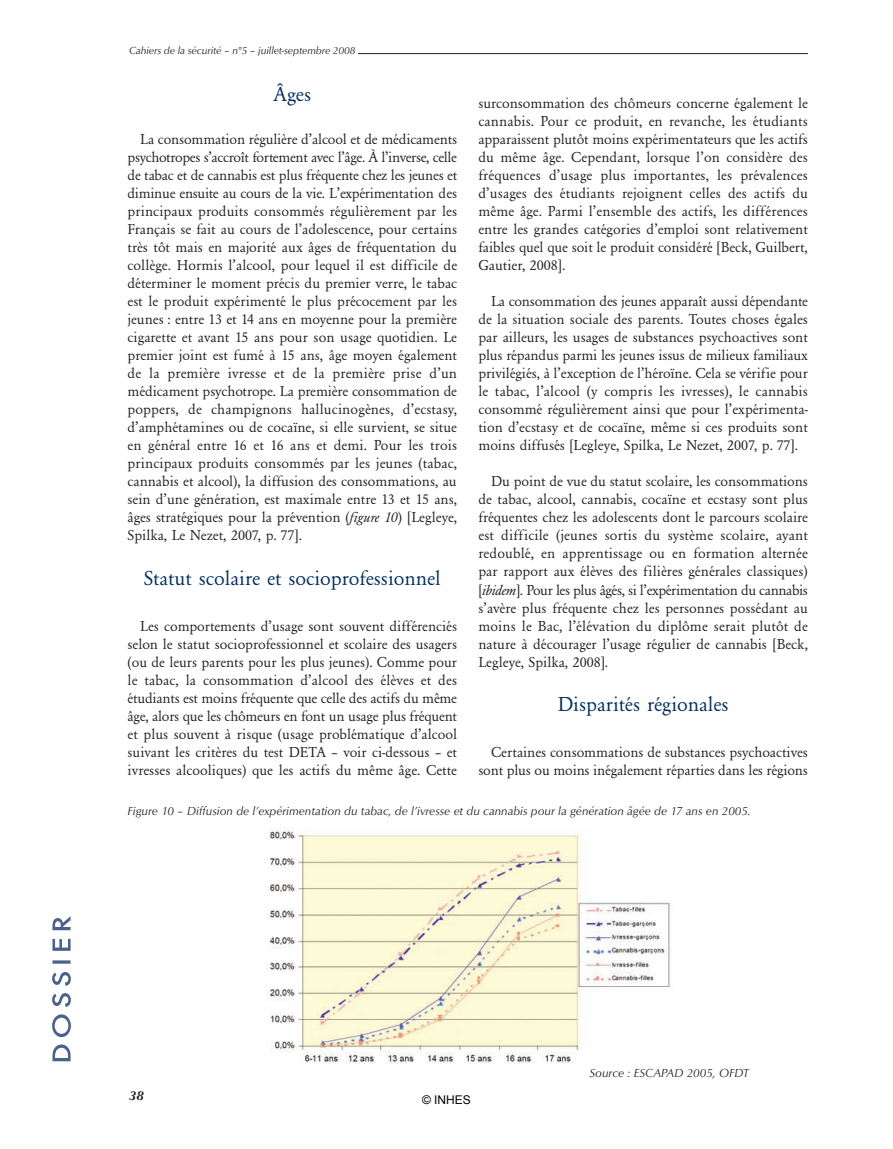
<style>
.page{position:relative;width:893px;height:1149px;background:#fff}
.page>*{position:absolute;margin:0;border:0;box-sizing:border-box;transform-origin:0 0}
.t1{font:21px "Garamond";color:#002e5e}
.t2{font:15px/18px "Garamond";color:#231f20;text-align:justify}
.t3{font:italic 700 13.5px "Opus";color:#231f20}
.t4{font:italic 12px "Opus";letter-spacing:.005em;color:#231f20}
.t5{font:12px "Arial";color:#000}
.t6{font:italic 10.5px "Opus";color:#231f20}
.s1{font-style:italic}
</style>
<div class="page">
<img style="left:269px;top:829px;width:401px;height:235px">
<hr style="left:358px;top:53px;width:450px;height:1px;background:#231f20">
<svg style="left:52px;top:916px;width:19px;height:144px"></svg>
<p class="t6" style="left:129px;top:46px;width:228px">Cahiers de la sécurité – n°5 – juillet-septembre 2008</p>
<h1 class="t1" style="left:274px;top:86px;width:39px">Âges</h1>
<p class="t2" style="left:128px;top:131px;width:331px;text-indent:13px">La consommation régulière d’alcool et de médicaments psychotropes s’accroît fortement avec l’âge. À l’inverse, celle de tabac et de cannabis est plus fréquente chez les jeunes et diminue ensuite au cours de la vie. L’expérimentation des principaux produits consommés régulièrement par les Français se fait au cours de l’adolescence, pour certains très tôt mais en majorité aux âges de fréquentation du collège. Hormis l’alcool, pour lequel il est difficile de déterminer le moment précis du premier verre, le tabac est le produit expérimenté le plus précocement par les jeunes : entre 13 et 14 ans en moyenne pour la première cigarette et avant 15 ans pour son usage quotidien. Le premier joint est fumé à 15 ans, âge moyen également de la première ivresse et de la première prise d’un médicament psychotrope. La première consommation de poppers, de champignons hallucinogènes, d’ecstasy, d’amphétamines ou de cocaïne, si elle survient, se situe en général entre 16 et 16 ans et demi. Pour les trois principaux produits consommés par les jeunes (tabac, cannabis et alcool), la diffusion des consommations, au sein d’une génération, est maximale entre 13 et 15 ans, âges stratégiques pour la prévention (<span class="s1">figure 10</span>) [Legleye, Spilka, Le Nezet, 2007, p. 77].</p>
<h1 class="t1" style="left:144px;top:569px;width:299px">Statut scolaire et socioprofessionnel</h1>
<p class="t2" style="left:128px;top:617px;width:331px;text-indent:13px">Les comportements d’usage sont souvent différenciés selon le statut socioprofessionnel et scolaire des usagers (ou de leurs parents pour les plus jeunes). Comme pour le tabac, la consommation d’alcool des élèves et des étudiants est moins fréquente que celle des actifs du même âge, alors que les chômeurs en font un usage plus fréquent et plus souvent à risque (usage problématique d’alcool suivant les critères du test DETA – voir ci-dessous – et ivresses alcooliques) que les actifs du même âge. Cette</p>
<p class="t2" style="left:478px;top:95px;width:331px">surconsommation des chômeurs concerne également le cannabis. Pour ce produit, en revanche, les étudiants apparaissent plutôt moins expérimentateurs que les actifs du même âge. Cependant, lorsque l’on considère des fréquences d’usage plus importantes, les prévalences d’usages des étudiants rejoignent celles des actifs du même âge. Parmi l’ensemble des actifs, les différences entre les grandes catégories d’emploi sont relativement faibles quel que soit le produit considéré [Beck, Guilbert, Gautier, 2008].</p>
<p class="t2" style="left:478px;top:293px;width:331px;text-indent:13px">La consommation des jeunes apparaît aussi dépendante de la situation sociale des parents. Toutes choses égales par ailleurs, les usages de substances psychoactives sont plus répandus parmi les jeunes issus de milieux familiaux privilégiés, à l’exception de l’héroïne. Cela se vérifie pour le tabac, l’alcool (y compris les ivresses), le cannabis consommé régulièrement ainsi que pour l’expérimenta&shy;tion d’ecstasy et de cocaïne, même si ces produits sont moins diffusés [Legleye, Spilka, Le Nezet, 2007, p. 77].</p>
<p class="t2" style="left:478px;top:473px;width:331px;text-indent:13px">Du point de vue du statut scolaire, les consommations de tabac, alcool, cannabis, cocaïne et ecstasy sont plus fréquentes chez les adolescents dont le parcours scolaire est difficile (jeunes sortis du système scolaire, ayant redoublé, en apprentissage ou en formation alternée par rapport aux élèves des filières générales classiques) [<span class="s1">ibidem</span>]. Pour les plus âgés, si l’expérimentation du cannabis s’avère plus fréquente chez les personnes possédant au moins le Bac, l’élévation du diplôme serait plutôt de nature à décourager l’usage régulier de cannabis [Beck, Legleye, Spilka, 2008].</p>
<h1 class="t1" style="left:558px;top:695px;width:172px">Disparités régionales</h1>
<p class="t2" style="left:478px;top:743px;width:331px;text-align:right">Certaines consommations de substances psychoactives sont plus ou moins inégalement réparties dans les régions</p>
<p class="t4" style="left:128px;top:805px;width:625px">Figure 10 – Diffusion de l’expérimentation du tabac, de l’ivresse et du cannabis pour la génération âgée de 17 ans en 2005.</p>
<p class="t3" style="left:129px;top:1089px;width:16px">38</p>
<p class="t5" style="left:422px;top:1091px;width:50px">© INHES</p>
<p class="t4" style="left:589px;top:1068px;width:161px">Source : ESCAPAD 2005, OFDT</p>
</div>
